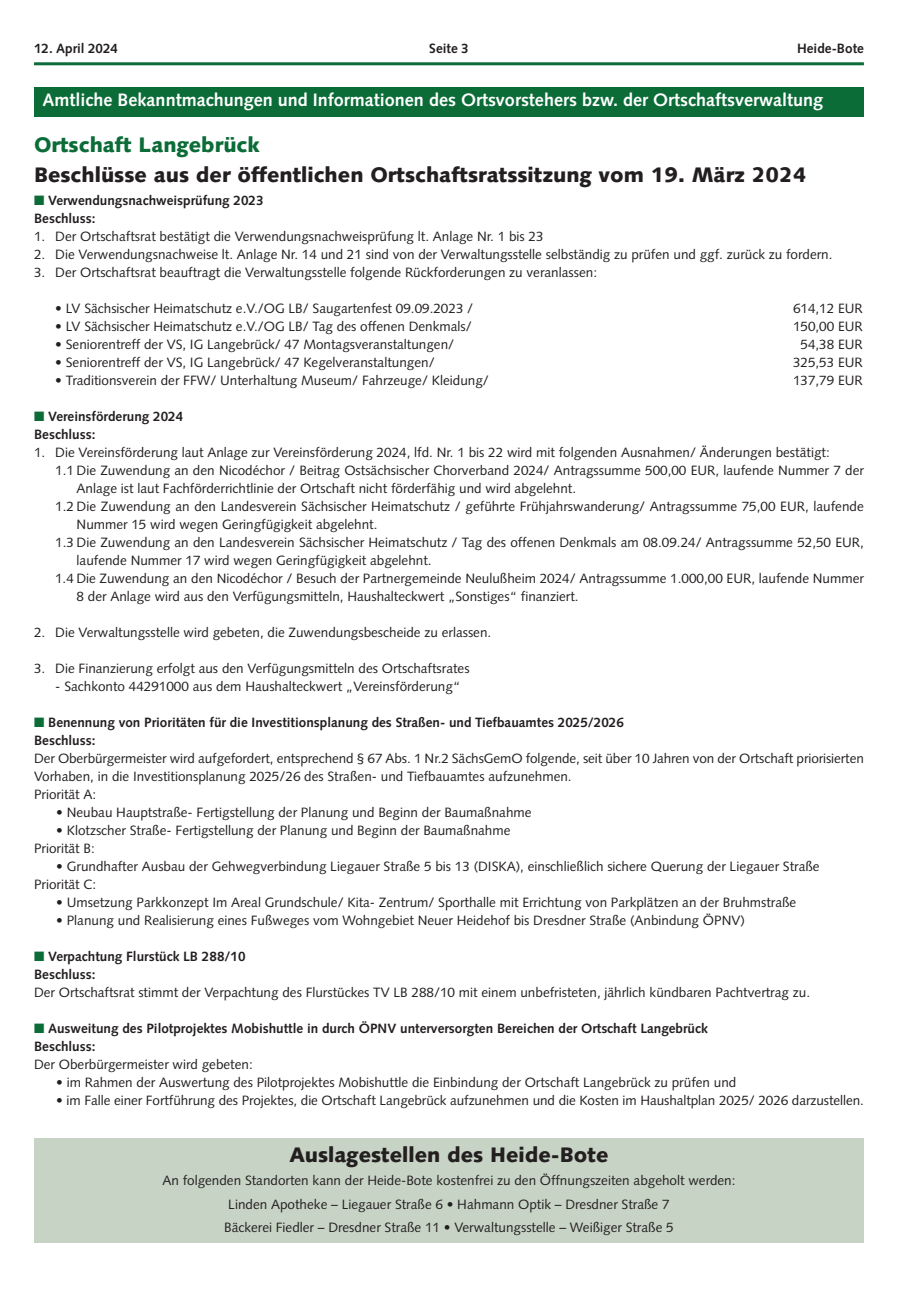
<style>
.page{position:relative;width:915px;height:1293px;background:#fff}
.page>*{position:absolute;margin:0;border:0;box-sizing:border-box;transform-origin:0 0}
.t1{font:900 21px "Syntax";color:#231f20}
.t2{font:900 21px "Syntax";color:#0b6c38}
.t3{font:700 18px "Syntax";color:#fff}
.t4{font:13.5px/18px "Syntax";color:#231f20}
.t5{font:700 13.5px/18px "Syntax";color:#231f20}
.s1{color:#0b6c38}
</style>
<div class="page">
<hr style="left:34px;top:62px;width:829px;height:3px;background:#0b6c38">
<div style="left:34px;top:87px;width:829px;height:30px;background:#0b6c38"></div>
<div style="left:34px;top:1138px;width:829px;height:105px;background:#c7d3c5"></div>
<p class="t5" style="left:34px;top:40px;width:86px">12. April 2024</p>
<p class="t5" style="left:429px;top:40px;width:41px">Seite 3</p>
<p class="t5" style="left:796px;top:40px;width:68px">Heide-Bote</p>
<h2 class="t3" style="left:43px;top:93px;width:781px">Amtliche Bekanntmachungen und Informationen des Ortsvorstehers bzw. der Ortschaftsverwaltung</h2>
<h1 class="t2" style="left:34px;top:136px;width:227px">Ortschaft Langebrück</h1>
<h1 class="t1" style="left:34px;top:166px;width:773px">Beschlüsse aus der öffentlichen Ortschaftsratssitzung vom 19. März 2024</h1>
<p class="t5" style="left:34px;top:193px;width:231px"><span class="s1">■</span> Verwendungsnachweisprüfung 2023<br>Beschluss:</p>
<p class="t4" style="left:34px;top:229px;width:511px">1. Der Ortschaftsrat bestätigt die Verwendungsnachweisprüfung lt. Anlage Nr. 1 bis 23</p>
<p class="t4" style="left:34px;top:247px;width:799px">2. Die Verwendungsnachweise lt. Anlage Nr. 14 und 21 sind von der Verwaltungsstelle selbständig zu prüfen und ggf. zurück zu fordern.</p>
<p class="t4" style="left:34px;top:265px;width:564px">3. Der Ortschaftsrat beauftragt die Verwaltungsstelle folgende Rückforderungen zu veranlassen:</p>
<p class="t4" style="left:55px;top:301px;width:419px">• LV Sächsischer Heimatschutz e.V./OG LB/ Saugartenfest 09.09.2023 /</p>
<p class="t4" style="left:792px;top:301px;width:71px">614,12 EUR</p>
<p class="t4" style="left:55px;top:319px;width:418px">• LV Sächsischer Heimatschutz e.V./OG LB/ Tag des offenen Denkmals/</p>
<p class="t4" style="left:792px;top:319px;width:71px">150,00 EUR</p>
<p class="t4" style="left:55px;top:337px;width:400px">• Seniorentreff der VS, IG Langebrück/ 47 Montagsveranstaltungen/</p>
<p class="t4" style="left:800px;top:337px;width:64px">54,38 EUR</p>
<p class="t4" style="left:55px;top:355px;width:381px">• Seniorentreff der VS, IG Langebrück/ 47 Kegelveranstaltungen/</p>
<p class="t4" style="left:792px;top:355px;width:71px">325,53 EUR</p>
<p class="t4" style="left:55px;top:373px;width:435px">• Traditionsverein der FFW/ Unterhaltung Museum/ Fahrzeuge/ Kleidung/</p>
<p class="t4" style="left:792px;top:373px;width:71px">137,79 EUR</p>
<p class="t5" style="left:34px;top:409px;width:151px"><span class="s1">■</span> Vereinsförderung 2024<br>Beschluss:</p>
<p class="t4" style="left:34px;top:445px;width:797px">1. Die Vereinsförderung laut Anlage zur Vereinsförderung 2024, lfd. Nr. 1 bis 22 wird mit folgenden Ausnahmen/ Änderungen bestätigt:</p>
<p class="t4" style="left:55px;top:463px;width:809px">1.1 Die Zuwendung an den Nicodéchor / Beitrag Ostsächsischer Chorverband 2024/ Antragssumme 500,00 EUR, laufende Nummer 7 der</p>
<p class="t4" style="left:77px;top:481px;width:501px">Anlage ist laut Fachförderrichtlinie der Ortschaft nicht förderfähig und wird abgelehnt.</p>
<p class="t4" style="left:55px;top:499px;width:809px">1.2 Die Zuwendung an den Landesverein Sächsischer Heimatschutz / geführte Frühjahrswanderung/ Antragssumme 75,00 EUR, laufende</p>
<p class="t4" style="left:77px;top:517px;width:302px">Nummer 15 wird wegen Geringfügigkeit abgelehnt.</p>
<p class="t4" style="left:55px;top:535px;width:809px">1.3 Die Zuwendung an den Landesverein Sächsischer Heimatschutz / Tag des offenen Denkmals am 08.09.24/ Antragssumme 52,50 EUR,</p>
<p class="t4" style="left:77px;top:553px;width:356px">laufende Nummer 17 wird wegen Geringfügigkeit abgelehnt.</p>
<p class="t4" style="left:55px;top:571px;width:810px">1.4 Die Zuwendung an den Nicodéchor / Besuch der Partnergemeinde Neulußheim 2024/ Antragssumme 1.000,00 EUR, laufende Nummer</p>
<p class="t4" style="left:77px;top:589px;width:503px">8 der Anlage wird aus den Verfügungsmitteln, Haushalteckwert „Sonstiges“ finanziert.</p>
<p class="t4" style="left:34px;top:625px;width:458px">2. Die Verwaltungsstelle wird gebeten, die Zuwendungsbescheide zu erlassen.</p>
<p class="t4" style="left:34px;top:661px;width:437px">3. Die Finanzierung erfolgt aus den Verfügungsmitteln des Ortschaftsrates</p>
<p class="t4" style="left:55px;top:679px;width:406px">- Sachkonto 44291000 aus dem Haushalteckwert „Vereinsförderung“</p>
<p class="t5" style="left:34px;top:715px;width:591px"><span class="s1">■</span> Benennung von Prioritäten für die Investitionsplanung des Straßen- und Tiefbauamtes 2025/2026<br>Beschluss:</p>
<p class="t4" style="left:34px;top:751px;width:831px">Der Oberbürgermeister wird aufgefordert, entsprechend § 67 Abs. 1 Nr.2 SächsGemO folgende, seit über 10 Jahren von der Ortschaft priorisierten<br>Vorhaben, in die Investitionsplanung 2025/26 des Straßen- und Tiefbauamtes aufzunehmen.<br>Priorität A:</p>
<p class="t4" style="left:56px;top:805px;width:476px">• Neubau Hauptstraße- Fertigstellung der Planung und Beginn der Baumaßnahme</p>
<p class="t4" style="left:34px;top:823px;width:478px;text-indent:22px">• Klotzscher Straße- Fertigstellung der Planung und Beginn der Baumaßnahme<br>Priorität B:</p>
<p class="t4" style="left:34px;top:859px;width:786px;text-indent:22px">• Grundhafter Ausbau der Gehwegverbindung Liegauer Straße 5 bis 13 (DISKA), einschließlich sichere Querung der Liegauer Straße<br>Priorität C:</p>
<p class="t4" style="left:56px;top:895px;width:741px">• Umsetzung Parkkonzept Im Areal Grundschule/ Kita- Zentrum/ Sporthalle mit Errichtung von Parkplätzen an der Bruhmstraße</p>
<p class="t4" style="left:56px;top:913px;width:690px">• Planung und Realisierung eines Fußweges vom Wohngebiet Neuer Heidehof bis Dresdner Straße (Anbindung ÖPNV)</p>
<p class="t5" style="left:34px;top:949px;width:213px"><span class="s1">■</span> Verpachtung Flurstück LB 288/10<br>Beschluss:</p>
<p class="t4" style="left:34px;top:985px;width:777px">Der Ortschaftsrat stimmt der Verpachtung des Flurstückes TV LB 288/10 mit einem unbefristeten, jährlich kündbaren Pachtvertrag zu.</p>
<p class="t5" style="left:34px;top:1021px;width:675px"><span class="s1">■</span> Ausweitung des Pilotprojektes Mobishuttle in durch ÖPNV unterversorgten Bereichen der Ortschaft Langebrück<br>Beschluss:</p>
<p class="t4" style="left:34px;top:1057px;width:220px">Der Oberbürgermeister wird gebeten:</p>
<p class="t4" style="left:56px;top:1075px;width:681px">• im Rahmen der Auswertung des Pilotprojektes Mobishuttle die Einbindung der Ortschaft Langebrück zu prüfen und</p>
<p class="t4" style="left:56px;top:1093px;width:808px">• im Falle einer Fortführung des Projektes, die Ortschaft Langebrück aufzunehmen und die Kosten im Haushaltplan 2025/ 2026 darzustellen.</p>
<h1 class="t1" style="left:289px;top:1146px;width:320px">Auslagestellen des Heide-Bote</h1>
<p class="t4" style="left:162px;top:1170px;width:574px;line-height:23.4px;text-align:center">An folgenden Standorten kann der Heide-Bote kostenfrei zu den Öffnungszeiten abgeholt werden:<br>Linden Apotheke – Liegauer Straße 6 • Hahmann Optik – Dresdner Straße 7<br>Bäckerei Fiedler – Dresdner Straße 11 • Verwaltungsstelle – Weißiger Straße 5</p>
</div>
